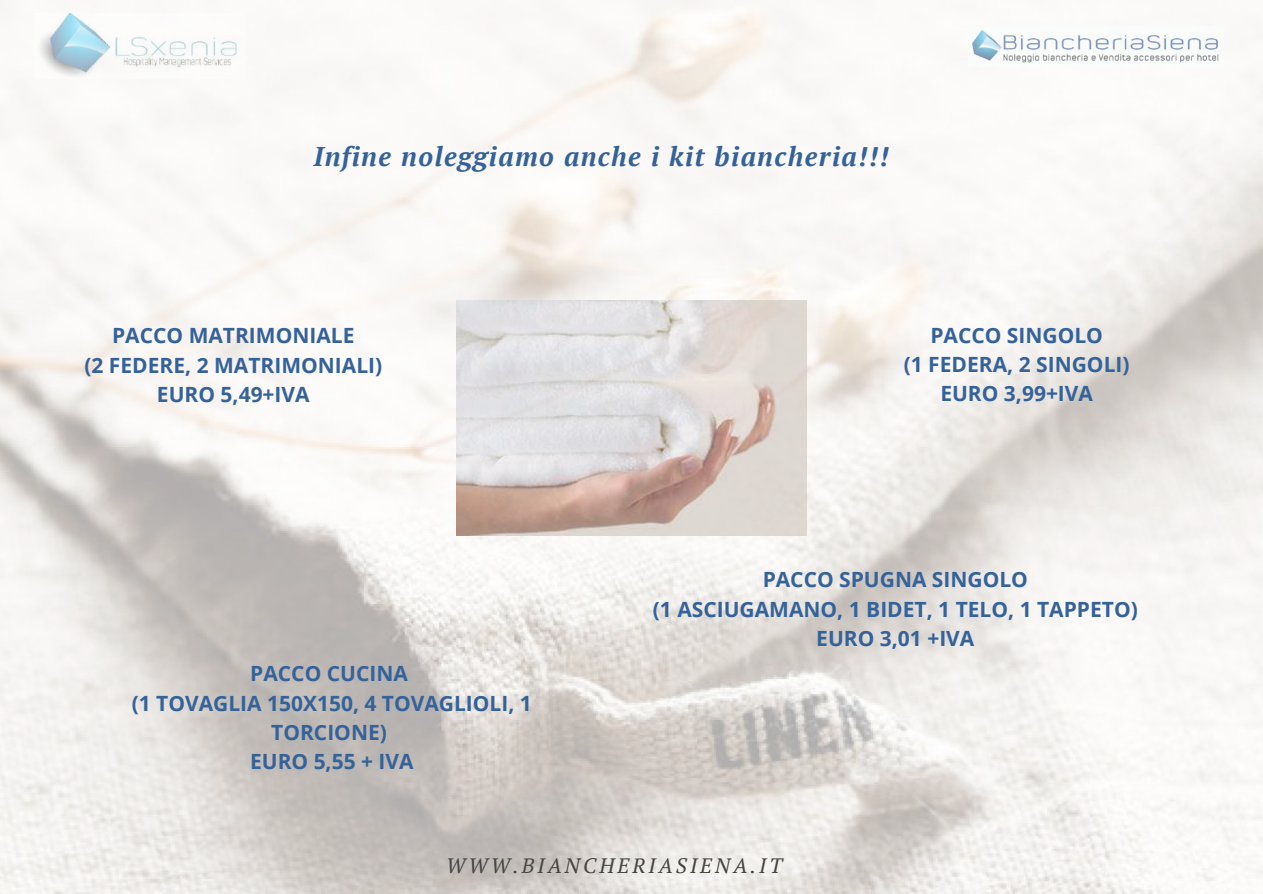
<style>
.page{position:relative;width:1263px;height:894px;background:#fff}
.page>*{position:absolute;margin:0;border:0;box-sizing:border-box;transform-origin:0 0}
.t1{font:italic 700 27px "PT Serif";letter-spacing:.05em;color:#356299}
.t2{font:700 21px/29.2px "Open Sans";color:#356299;text-align:center}
.t3{font:italic 20.85px "PT Serif";letter-spacing:.15em;color:#444440}
</style>
<div class="page">
<img style="left:0;top:0;width:1263px;height:893px">
<img style="left:456px;top:300px;width:350px;height:236px">
<img style="left:35px;top:13px;width:209px;height:66px">
<img style="left:968px;top:27px;width:255px;height:39px">
<p class="t1" style="left:313px;top:138px;width:577px">Infine noleggiamo anche i kit biancheria!!!</p>
<p class="t2" style="left:84px;top:320px;width:299px">PACCO MATRIMONIALE<br>(2 FEDERE, 2 MATRIMONIALI)<br>EURO 5,49+IVA</p>
<p class="t2" style="left:904px;top:321px;width:227px;line-height:28.7px">PACCO SINGOLO<br>(1 FEDERA, 2 SINGOLI)<br>EURO 3,99+IVA</p>
<p class="t2" style="left:132px;top:658px;width:402px">PACCO CUCINA<br>(1 TOVAGLIA 150X150, 4 TOVAGLIOLI, 1<br>TORCIONE)<br>EURO 5,55 + IVA</p>
<p class="t2" style="left:653px;top:564px;width:486px">PACCO SPUGNA SINGOLO<br>(1 ASCIUGAMANO, 1 BIDET, 1 TELO, 1 TAPPETO)<br>EURO 3,01 +IVA</p>
<p class="t3" style="left:446px;top:850px;width:338px">WWW.BIANCHERIASIENA.IT</p>
</div>
